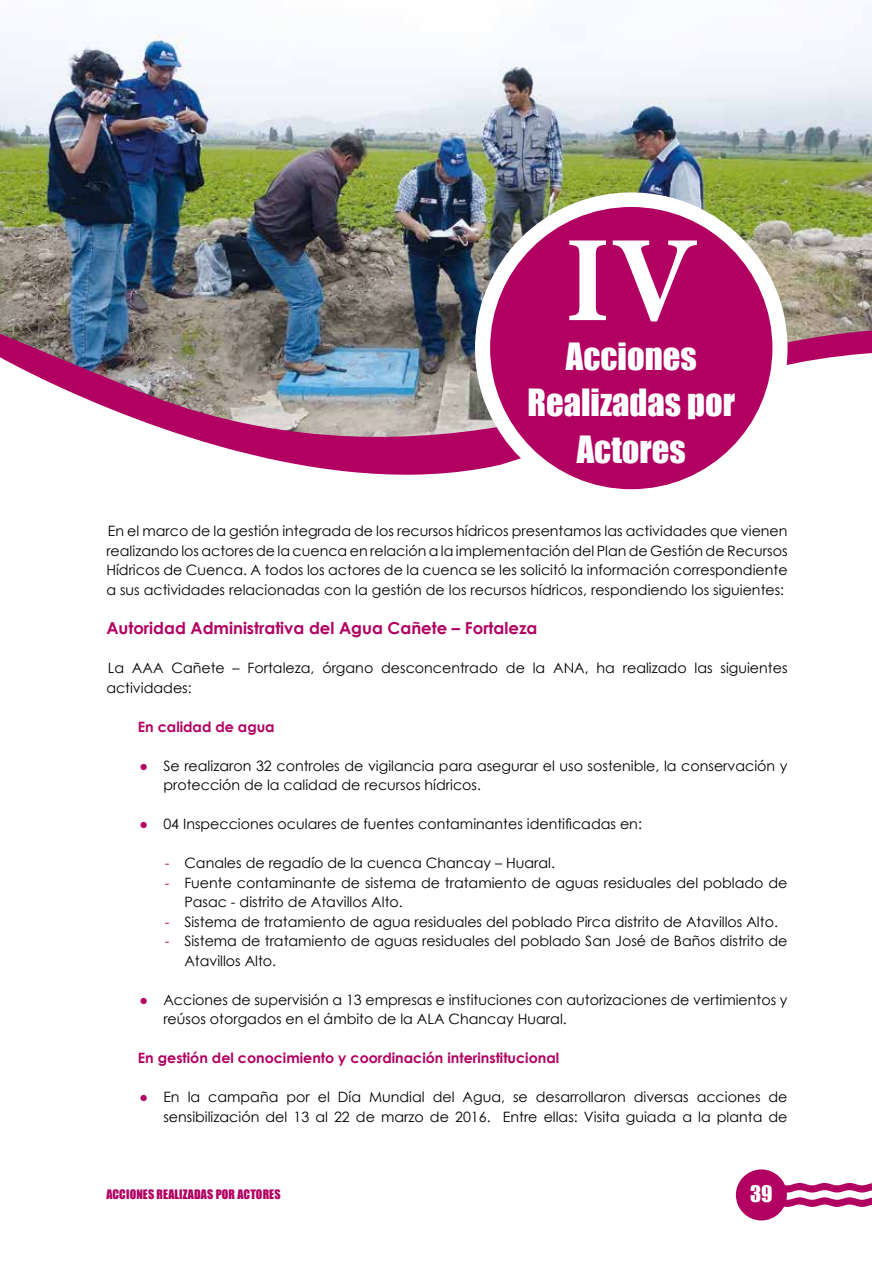
<style>
.page{position:relative;width:872px;height:1263px;background:#fff}
.page>*{position:absolute;margin:0;border:0;box-sizing:border-box;transform-origin:0 0}
.t1{font:700 122.4px "Minion Pro";color:#fff}
.t2{font:34.5px/46.5px "Impact";color:#fff;text-align:center}
.t3{font:21px "Impact";color:#fff}
.t4{font:700 16.5px "Century Gothic";color:#b10061}
.t5{font:14.25px/19.5px "Century Gothic";color:#000}
.t6{font:700 14.25px "Century Gothic";color:#b10061}
.t7{font:12px "Impact";letter-spacing:.01em;color:#b10061}
.s1{color:#b10061}
</style>
<div class="page">
<svg style="left:784px;top:1183px;width:88px;height:24px"></svg>
<div style="left:736px;top:1169px;width:51px;height:51px;background:#b10061;border-radius:50%"></div>
<img style="left:0;top:0;width:872px;height:330px">
<img style="left:0;top:330px;width:872px;height:145px">
<div style="left:475px;top:192px;width:312px;height:312px;background:#fff;border-radius:50%"></div>
<div style="left:490px;top:207px;width:282px;height:282px;background:#b10061;border-radius:50%"></div>
<h1 class="t1" style="left:564px;top:195px;width:135px">IV</h1>
<h2 class="t2" style="left:527px;top:332px;width:209px">Acciones<br>Realizadas por<br>Actores</h2>
<p class="t5" style="left:106px;top:521px;width:683px;text-align:justify">En el marco de la gestión integrada de los recursos hídricos presentamos las actividades que vienen realizando los actores de la cuenca en relación a la implementación del Plan de Gestión de Recursos Hídricos de Cuenca. A todos los actores de la cuenca se les solicitó la información correspondiente a sus actividades relacionadas con la gestión de los recursos hídricos, respondiendo los siguientes:</p>
<p class="t4" style="left:106px;top:615px;width:432px">Autoridad Administrativa del Agua Cañete – Fortaleza</p>
<p class="t5" style="left:106px;top:658px;width:682px">La AAA Cañete – Fortaleza, órgano desconcentrado de la ANA, ha realizado las siguientes actividades:</p>
<p class="t6" style="left:138px;top:715px;width:138px">En calidad de agua</p>
<p class="t5" style="left:163px;top:755px;width:625px;text-indent:-24px"><span class="s1">●</span> Se realizaron 32 controles de vigilancia para asegurar el uso sostenible, la conservación y protección de la calidad de recursos hídricos.</p>
<p class="t5" style="left:139px;top:814px;width:504px"><span class="s1">●</span> 04 Inspecciones oculares de fuentes contaminantes identificadas en:</p>
<p class="t5" style="left:165px;top:853px;width:392px"><span class="s1">-</span> Canales de regadío de la cuenca Chancay – Huaral.</p>
<p class="t5" style="left:184px;top:872px;width:604px;text-indent:-19px"><span class="s1">-</span> Fuente contaminante de sistema de tratamiento de aguas residuales del poblado de<br>Pasac - distrito de Atavillos Alto.</p>
<p class="t5" style="left:165px;top:911px;width:614px"><span class="s1">-</span> Sistema de tratamiento de agua residuales del poblado Pirca distrito de Atavillos Alto.</p>
<p class="t5" style="left:184px;top:931px;width:604px;text-indent:-19px"><span class="s1">-</span> Sistema de tratamiento de aguas residuales del poblado San José de Baños distrito de<br>Atavillos Alto.</p>
<p class="t5" style="left:163px;top:989px;width:625px;text-indent:-24px"><span class="s1">●</span> Acciones de supervisión a 13 empresas e instituciones con autorizaciones de vertimientos y reúsos otorgados en el ámbito de la ALA Chancay Huaral.</p>
<p class="t6" style="left:138px;top:1047px;width:423px">En gestión del conocimiento y coordinación interinstitucional</p>
<p class="t5" style="left:139px;top:1087px;width:649px;text-align:right"><span class="s1">●</span> En la campaña por el Día Mundial del Agua, se desarrollaron diversas acciones de sensibilización del 13 al 22 de marzo de 2016. Entre ellas: Visita guiada a la planta de</p>
<p class="t7" style="left:106px;top:1185px;width:176px">ACCIONES REALIZADAS POR ACTORES</p>
<h3 class="t3" style="left:750px;top:1177px;width:24px">39</h3>
</div>
